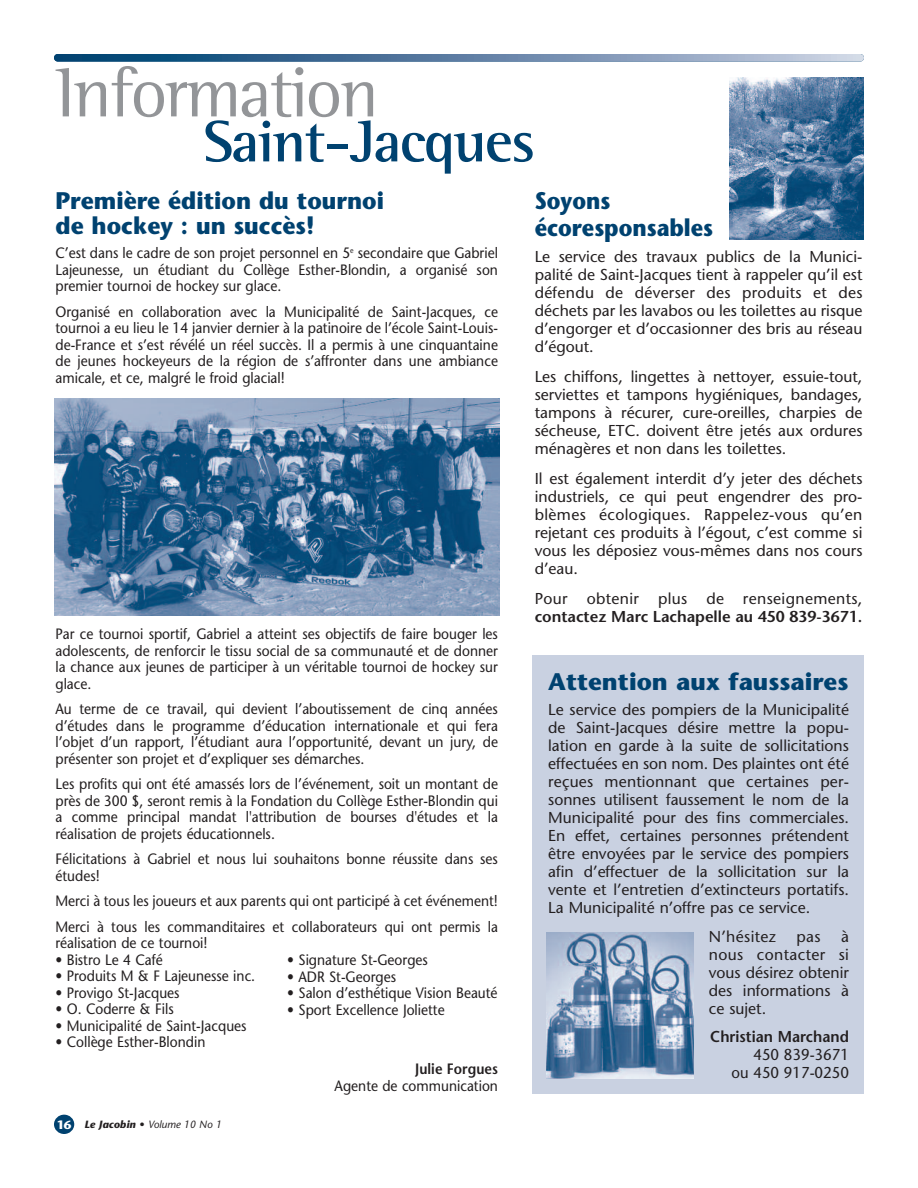
<style>
.page{position:relative;width:918px;height:1188px;background:#fff}
.page>*{position:absolute;margin:0;border:0;box-sizing:border-box;transform-origin:0 0}
.t1{font:72px "Rotis Semi Serif";letter-spacing:-.035em;color:#939598}
.t2{font:700 60px "Rotis Semi Serif";letter-spacing:-.03em;color:#004270}
.t3{font:700 24px/25.5px "Stone Sans";color:#004270;scale:.95 1}
.t4{font:700 24px "Stone Sans";color:#004270}
.t5{font:700 24px/27px "Stone Sans";color:#004270;scale:.9 1}
.t6{font:15.75px/18px "Stone Sans";color:#231f20;text-align:justify}
.t7{font:15.75px "Stone Sans";letter-spacing:.025em;color:#231f20}
.t8{font:600 15.75px "Stone Sans";color:#231f20}
.t9{font:15.75px/18px "Stone Sans";color:#231f20;text-align:right;scale:.95 1}
.t10{font:600 15.75px "Stone Sans";color:#231f20;scale:.95 1}
.t11{font:15px/16.5px "Stone Sans";color:#231f20;text-align:justify;scale:.92 1}
.t12{font:600 15px "Stone Sans";color:#231f20;scale:.92 1}
.t13{font:italic 10.5px "Stone Sans";color:#231f20}
.s1{font-weight:700;font-style:normal;font-size:12px;color:#fff}
.s2{font-weight:700}
</style>
<div class="page">
<div style="left:533px;top:655px;width:331px;height:439px;background:#c9d1e1"></div>
<div style="left:54px;top:1115px;width:20px;height:19px;background:#004270;border-radius:50%"></div>
<svg style="left:54px;top:54px;width:810px;height:8px;background:#5f83a6"></svg>
<img style="left:547px;top:932px;width:147px;height:146px">
<img style="left:729px;top:77px;width:135px;height:162px">
<img style="left:54px;top:398px;width:446px;height:218px">
<h1 class="t1" style="left:56px;top:68px;width:325px">Information</h1>
<h2 class="t2" style="left:203px;top:121px;width:334px">Saint-Jacques</h2>
<h3 class="t3" style="left:56px;top:190px;width:347px">Première édition du tournoi de hockey : un succès!</h3>
<p class="t11" style="left:56px;top:246px;width:482px">C’est dans le cadre de son projet personnel en 5<sup>e</sup> secondaire que Gabriel Lajeunesse, un étudiant du Collège Esther-Blondin, a organisé son premier tournoi de hockey sur glace.</p>
<p class="t11" style="left:56px;top:305px;width:482px">Organisé en collaboration avec la Municipalité de Saint-Jacques, ce tournoi a eu lieu le 14 janvier dernier à la patinoire de l’école Saint-Louis&shy;de-France et s’est révélé un réel succès. Il a permis à une cinquantaine de jeunes hockeyeurs de la région de s’affronter dans une ambiance amicale, et ce, malgré le froid glacial!</p>
<p class="t11" style="left:56px;top:627px;width:482px">Par ce tournoi sportif, Gabriel a atteint ses objectifs de faire bouger les adolescents, de renforcir le tissu social de sa communauté et de donner la chance aux jeunes de participer à un véritable tournoi de hockey sur glace.</p>
<p class="t11" style="left:56px;top:702px;width:482px">Au terme de ce travail, qui devient l’aboutissement de cinq années d’études dans le programme d’éducation internationale et qui fera l’objet d’un rapport, l’étudiant aura l’opportunité, devant un jury, de présenter son projet et d’expliquer ses démarches.</p>
<p class="t11" style="left:56px;top:777px;width:482px">Les profits qui ont été amassés lors de l’événement, soit un montant de près de 300 $, seront remis à la Fondation du Collège Esther-Blondin qui a comme principal mandat l'attribution de bourses d'études et la réalisation de projets éducationnels.</p>
<p class="t11" style="left:56px;top:852px;width:482px">Félicitations à Gabriel et nous lui souhaitons bonne réussite dans ses études!</p>
<p class="t11" style="left:55px;top:890px;width:482px;line-height:25.5px">Merci à tous les joueurs et aux parents qui ont participé à cet événement!<br>Merci à tous les commanditaires et collaborateurs qui ont permis la</p>
<p class="t11" style="left:56px;top:936px;width:167px">réalisation de ce tournoi!</p>
<p class="t11" style="left:56px;top:953px;width:118px">• Bistro Le 4 Café</p>
<p class="t11" style="left:56px;top:969px;width:219px">• Produits M &amp; F Lajeunesse inc.</p>
<p class="t11" style="left:56px;top:986px;width:136px">• Provigo St-Jacques</p>
<p class="t11" style="left:56px;top:1002px;width:130px">• O. Coderre &amp; Fils</p>
<p class="t11" style="left:56px;top:1019px;width:209px">• Municipalité de Saint-Jacques</p>
<p class="t11" style="left:56px;top:1035px;width:164px">• Collège Esther-Blondin</p>
<p class="t12" style="left:415px;top:1063px;width:91px">Julie Forgues</p>
<p class="t11" style="left:335px;top:1079px;width:179px">Agente de communication</p>
<p class="t11" style="left:287px;top:953px;width:154px">• Signature St-Georges</p>
<p class="t11" style="left:287px;top:970px;width:120px">• ADR St-Georges</p>
<p class="t11" style="left:287px;top:986px;width:230px">• Salon d’esthétique Vision Beauté</p>
<p class="t11" style="left:287px;top:1003px;width:173px">• Sport Excellence Joliette</p>
<p class="t13" style="left:57px;top:1121px;width:166px"><span class="s1">16</span> <span class="s2">Le Jacobin •</span> Volume 10 No 1</p>
<h3 class="t5" style="left:535px;top:190px;width:200px">Soyons écoresponsables</h3>
<p class="t6" style="left:535px;top:249px;width:329px">Le service des travaux publics de la Munici&shy;palité de Saint-Jacques tient à rappeler qu’il est défendu de déverser des produits et des déchets par les lavabos ou les toilettes au risque d’engorger et d’occasionner des bris au réseau d’égout.</p>
<p class="t6" style="left:535px;top:369px;width:329px">Les chiffons, lingettes à nettoyer, essuie-tout, serviettes et tampons hygiéniques, bandages, tampons à récurer, cure-oreilles, charpies de sécheuse, ETC. doivent être jetés aux ordures ménagères et non dans les toilettes.</p>
<p class="t6" style="left:535px;top:471px;width:329px">Il est également interdit d’y jeter des déchets industriels, ce qui peut engendrer des pro&shy;blèmes écologiques. Rappelez-vous qu’en rejetant ces produits à l’égout, c’est comme si vous les déposiez vous-mêmes dans nos cours d’eau.</p>
<p class="t7" style="left:535px;top:592px;width:329px">Pour obtenir plus de renseignements,</p>
<p class="t8" style="left:535px;top:610px;width:329px">contactez Marc Lachapelle au 450 839-3671.</p>
<h3 class="t4" style="left:548px;top:672px;width:302px">Attention aux faussaires</h3>
<p class="t6" style="left:548px;top:702px;width:302px">Le service des pompiers de la Municipalité de Saint-Jacques désire mettre la popu&shy;lation en garde à la suite de sollicitations effectuées en son nom. Des plaintes ont été reçues mentionnant que certaines per&shy;sonnes utilisent faussement le nom de la Municipalité pour des fins commerciales.<br>En effet, certaines personnes prétendent être envoyées par le service des pompiers afin d’effectuer de la sollicitation sur la vente et l’entretien d’extincteurs portatifs.<br>La Municipalité n’offre pas ce service.</p>
<p class="t7" style="left:709px;top:930px;width:69px">N’hésitez</p>
<p class="t6" style="left:797px;top:929px;width:26px">pas</p>
<p class="t6" style="left:709px;top:929px;width:142px;text-indent:132px">à nous contacter si vous désirez obtenir des informations à ce sujet.</p>
<p class="t10" style="left:710px;top:1031px;width:147px">Christian Marchand</p>
<p class="t9" style="left:732px;top:1047px;width:125px">450 839-3671<br>ou 450 917-0250</p>
</div>
